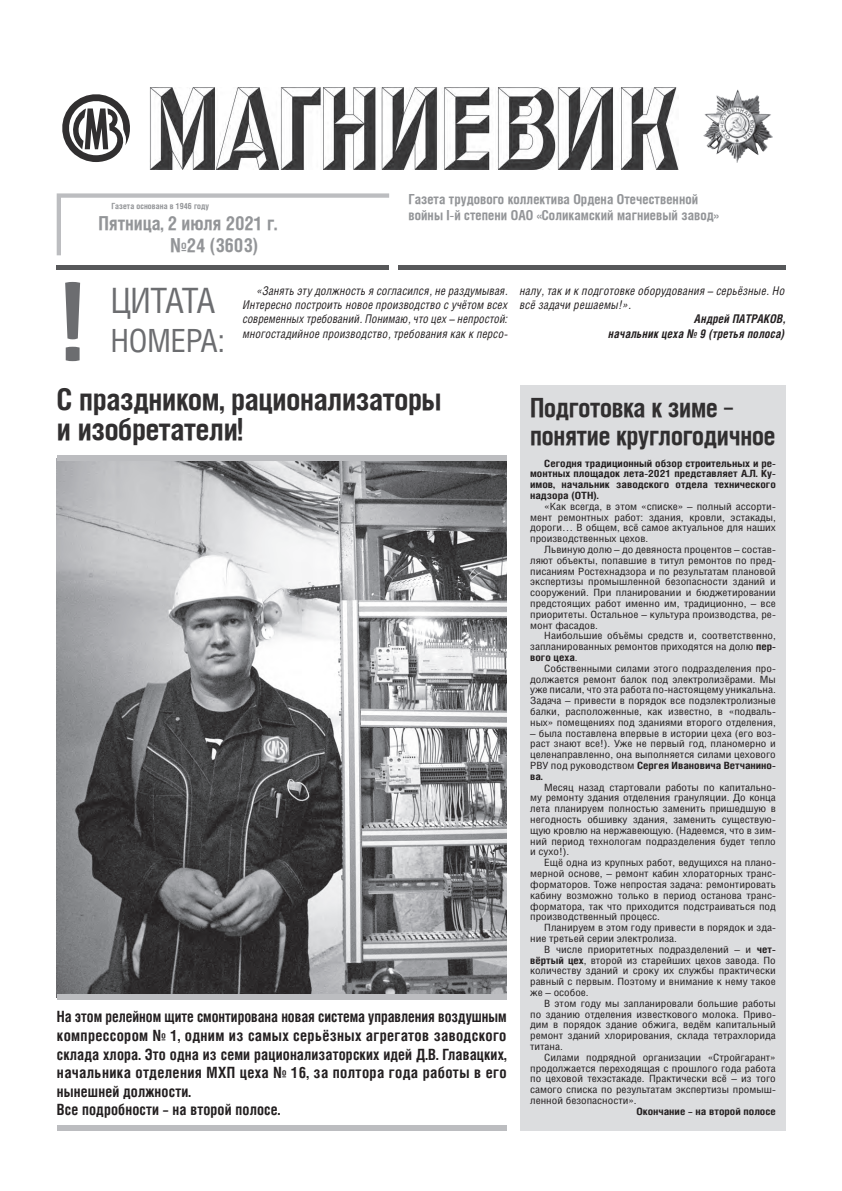
<style>
.page{position:relative;width:842px;height:1191px;background:#fff}
.page>*{position:absolute;margin:0;border:0;box-sizing:border-box;transform-origin:0 0}
.t1{font:700 110px "Glober";color:#6c6d70}
.t2{font:35px "Helios Cond";letter-spacing:-.065em;color:#6c6d70}
.t3{font:32px "Helios Cond";letter-spacing:-.015em;color:#6c6d70}
.t4{font:700 30px/30px "Helios Cond";letter-spacing:-.01em;color:#312f30}
.t5{font:700 26px/28px "Helios Cond";letter-spacing:-.01em;color:#312f30}
.t6{font:700 18.9px "Helios Cond";letter-spacing:-.005em;color:#939598}
.t7{font:700 15.5px/18.6px "Helios Cond C";letter-spacing:.01em;color:#231f20;scale:.92 1}
.t8{font:700 13.6px/15.9px "Helios Cond";letter-spacing:.005em;color:#939598}
.t9{font:italic 12px/14.4px "Helios Cond C";letter-spacing:.02em;color:#231f20;text-align:justify;scale:.95 1}
.t10{font:italic 12px/14.4px "Helios Cond C";letter-spacing:.02em;color:#231f20;scale:.96 1}
.t11{font:italic 700 12px/14.4px "Helios Cond C";letter-spacing:.02em;color:#231f20;text-align:right;scale:.96 1}
.t12{font:10px/10.8px "Helios Cond C";color:#231f20;text-align:justify;scale:1.15 1}
.t13{font:700 10px/10.8px "Helios Cond C";color:#231f20;text-align:justify;scale:1.15 1}
.t14{font:700 8.3px "Helios Cond";letter-spacing:.01em;color:#939598}
.s1{font-weight:700}
</style>
<div class="page">
<img style="left:57px;top:461px;width:450px;height:533px">
<svg style="left:57px;top:193px;width:332px;height:62px"></svg>
<svg style="left:62px;top:94px;width:68px;height:68px"></svg>
<img style="left:703px;top:90px;width:70px;height:72px">
<hr style="left:57px;top:266px;width:332px;height:4px;background:#57585a">
<hr style="left:398px;top:266px;width:387px;height:4px;background:#57585a">
<img style="left:150px;top:87px;width:528px;height:82px">
<div style="left:57px;top:1125px;width:450px;height:5px;background:#bcbdc0"></div>
<div style="left:520px;top:385px;width:265px;height:745px;background:#dcdddf"></div>
<div style="left:57px;top:994px;width:450px;height:6px;background:#bcbdc0"></div>
<div style="left:57px;top:455px;width:450px;height:6px;background:#bcbdc0"></div>
<p class="t14" style="left:111px;top:202px;width:99px">Газета основана в 1946 году</p>
<h3 class="t6" style="left:99px;top:213px;width:180px">Пятница, 2 июля 2021 г.</h3>
<h3 class="t6" style="left:170px;top:234px;width:89px">№24 (3603)</h3>
<h3 class="t8" style="left:408px;top:191px;width:312px">Газета трудового коллектива Ордена Отечественной войны I-й степени ОАО «Соликамский магниевый завод»</h3>
<h1 class="t1" style="left:57px;top:245px;width:33px">!</h1>
<h2 class="t2" style="left:110px;top:280px;width:106px">ЦИТАТА</h2>
<h3 class="t3" style="left:110px;top:321px;width:116px">НОМЕРА:</h3>
<p class="t9" style="left:243px;top:283px;width:281px;text-indent:14px">«Занять эту должность я согласился, не раздумывая.<br>Интересно построить новое производство с учётом всех современных требований. Понимаю, что цех – непростой: многостадийное производство, требования как к персо-</p>
<p class="t10" style="left:520px;top:283px;width:278px">налу, так и к подготовке оборудования – серьёзные. Но всё задачи решаемы!».</p>
<p class="t11" style="left:608px;top:311px;width:185px">Андрей ПАТРАКОВ,<br>начальник цеха № 9 (третья полоса)</p>
<h3 class="t4" style="left:57px;top:383px;width:386px">С праздником, рационализаторы и изобретатели!</h3>
<h3 class="t5" style="left:530px;top:393px;width:247px">Подготовка к зиме – понятие круглогодичное</h3>
<p class="t13" style="left:530px;top:457px;width:215px;text-indent:14px">Сегодня традиционный обзор строительных и ре&shy;монтных площадок лета-2021 представляет А.Л. Ку&shy;имов, начальник заводского отдела технического надзора (ОТН).</p>
<p class="t12" style="left:530px;top:500px;width:215px;text-indent:14px">«Как всегда, в этом «списке» – полный ассорти&shy;мент ремонтных работ: здания, кровли, эстакады, дороги… В общем, всё самое актуальное для наших производственных цехов.</p>
<p class="t12" style="left:530px;top:544px;width:215px;text-indent:14px">Львиную долю – до девяноста процентов – состав&shy;ляют объекты, попавшие в титул ремонтов по пред&shy;писаниям Ростехнадзора и по результатам плановой экспертизы промышленной безопасности зданий и сооружений. При планировании и бюджетировании предстоящих работ именно им, традиционно, – все приоритеты. Остальное – культура производства, ре&shy;монт фасадов.</p>
<p class="t12" style="left:530px;top:630px;width:215px;text-indent:14px">Наибольшие объёмы средств и, соответственно, запланированных ремонтов приходятся на долю <span class="s1">пер&shy;вого цеха</span>.</p>
<p class="t12" style="left:530px;top:662px;width:215px;text-indent:14px">Собственными силами этого подразделения про&shy;должается ремонт балок под электролизёрами. Мы уже писали, что эта работа по-настоящему уникальна.<br>Задача – привести в порядок все подэлектролизные балки, расположенные, как известно, в «подваль&shy;ных» помещениях под зданиями второго отделения,</p>
<p class="t12" style="left:530px;top:727px;width:215px">– была поставлена впервые в истории цеха (его воз&shy;раст знают все!). Уже не первый год, планомерно и целенаправленно, она выполняется силами цехового РВУ под руководством <span class="s1">Сергея Ивановича Ветчанино&shy;ва.</span></p>
<p class="t12" style="left:530px;top:781px;width:215px;text-indent:14px">Месяц назад стартовали работы по капитально&shy;му ремонту здания отделения грануляции. До конца лета планируем полностью заменить пришедшую в негодность обшивку здания, заменить существую&shy;щую кровлю на нержавеющую. (Надеемся, что в зим&shy;ний период технологам подразделения будет тепло и сухо!).</p>
<p class="t12" style="left:530px;top:857px;width:215px;text-indent:14px">Ещё одна из крупных работ, ведущихся на плано&shy;мерной основе, – ремонт кабин хлораторных транс&shy;форматоров. Тоже непростая задача: ремонтировать кабину возможно только в период останова транс&shy;форматора, так что приходится подстраиваться под производственный процесс.</p>
<p class="t12" style="left:530px;top:922px;width:215px;text-indent:14px">Планируем в этом году привести в порядок и зда&shy;ние третьей серии электролиза.</p>
<p class="t12" style="left:530px;top:943px;width:215px;text-indent:14px">В числе приоритетных подразделений – и <span class="s1">чет&shy;вёртый цех</span>, второй из старейших цехов завода. По количеству зданий и сроку их службы практически равный с первым. Поэтому и внимание к нему такое же – особое.</p>
<p class="t12" style="left:530px;top:997px;width:215px;text-indent:14px">В этом году мы запланировали большие работы по зданию отделения известкового молока. Приво&shy;дим в порядок здание обжига, ведём капитальный ремонт зданий хлорирования, склада тетрахлорида титана.</p>
<p class="t12" style="left:530px;top:1051px;width:215px;text-indent:14px">Силами подрядной организации «Стройгарант» продолжается переходящая с прошлого года работа по цеховой техэстакаде. Практически всё – из того самого списка по результатам экспертизы промыш&shy;ленной безопасности».</p>
<p class="t13" style="left:636px;top:1105px;width:123px">Окончание – на второй полосе</p>
<p class="t7" style="left:57px;top:1007px;width:490px">На этом релейном щите смонтирована новая система управления воздушным компрессором № 1, одним из самых серьёзных агрегатов заводского склада хлора. Это одна из семи рационализаторских идей Д.В. Главацких, начальника отделения МХП цеха № 16, за полтора года работы в его нынешней должности.<br>Все подробности – на второй полосе.</p>
</div>
